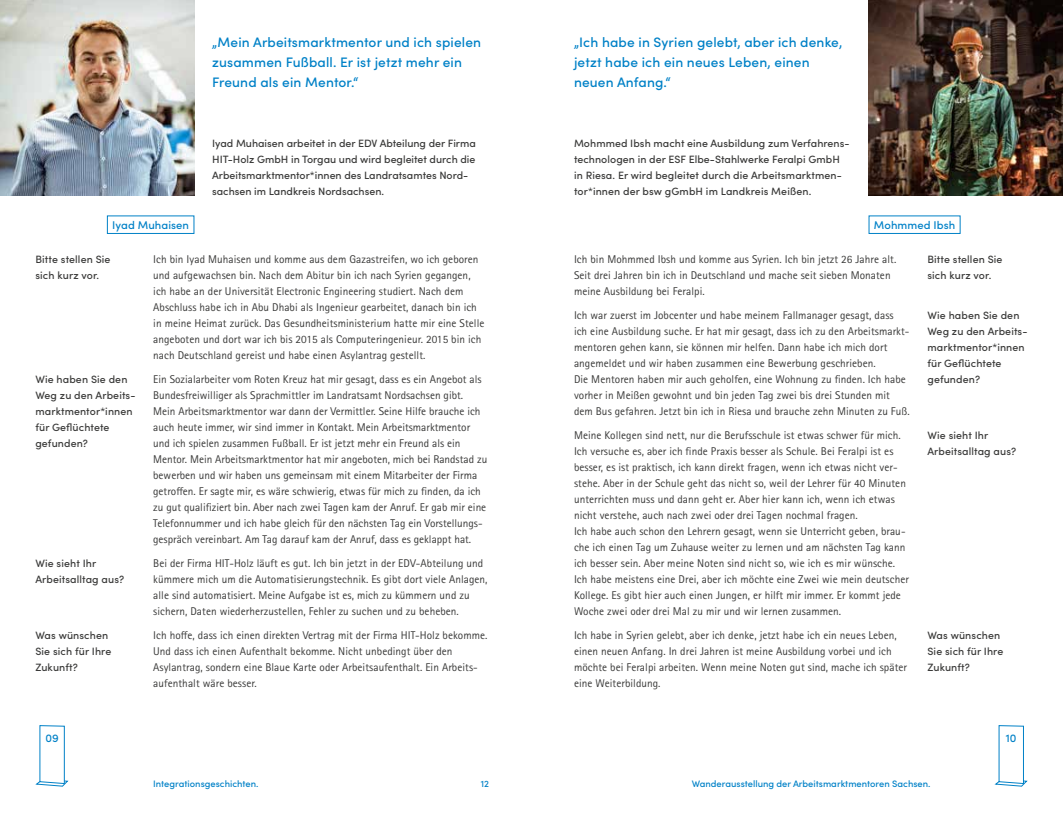
<style>
.page{position:relative;width:1063px;height:815px;background:#fff}
.page>*{position:absolute;margin:0;border:0;box-sizing:border-box;transform-origin:0 0}
.t1{font:500 13.75px/20px "Sofia Pro";letter-spacing:.01em;color:#0081c7}
.t2{font:11.25px/16px "Rotis Sans Serif Pro";letter-spacing:.005em;color:#3a3a39}
.t3{font:500 11.25px "Sofia Pro";letter-spacing:.005em;color:#0081c7}
.t4{font:500 10.62px/16px "Sofia Pro";letter-spacing:.005em;color:#3a3a39}
.t5{font:500 9.38px "Sofia Pro";color:#0081c7}
</style>
<div class="page">
<img style="left:869px;top:0;width:194px;height:195px">
<div style="left:869px;top:215px;width:92px;height:19px;border:1px solid #0081c7"></div>
<img style="left:0;top:0;width:194px;height:195px">
<div style="left:107px;top:215px;width:87px;height:19px;border:1px solid #0081c7"></div>
<svg style="left:35px;top:725px;width:34px;height:62px"></svg>
<svg style="left:994px;top:725px;width:34px;height:62px"></svg>
<p class="t1" style="left:212px;top:32px;width:271px">„Mein Arbeitsmarktmentor und ich spielen zusammen Fußball. Er ist jetzt mehr ein<br>Freund als ein Mentor.“</p>
<p class="t3" style="left:112px;top:216px;width:78px">Iyad Muhaisen</p>
<p class="t4" style="left:212px;top:135px;width:265px">Iyad Muhaisen arbeitet in der EDV Abteilung der Firma HIT-Holz GmbH in Torgau und wird begleitet durch die Arbeitsmarktmentor*innen des Landratsamtes Nord&shy;sachsen im Landkreis Nordsachsen.</p>
<p class="t4" style="left:35px;top:251px;width:77px">Bitte stellen Sie sich kurz vor.</p>
<p class="t4" style="left:35px;top:371px;width:102px">Wie haben Sie den<br>Weg zu den Arbeits&shy;marktmentor*innen für Geflüchtete gefunden?</p>
<p class="t4" style="left:35px;top:555px;width:90px">Wie sieht Ihr<br>Arbeitsalltag aus?</p>
<p class="t4" style="left:35px;top:627px;width:77px">Was wünschen<br>Sie sich für Ihre<br>Zukunft?</p>
<p class="t2" style="left:153px;top:252px;width:333px">Ich bin Iyad Muhaisen und komme aus dem Gazastreifen, wo ich geboren und aufgewachsen bin. Nach dem Abitur bin ich nach Syrien gegangen, ich habe an der Universität Electronic Engineering studiert. Nach dem Abschluss habe ich in Abu Dhabi als Ingenieur gearbeitet, danach bin ich in meine Heimat zurück. Das Gesundheitsministerium hatte mir eine Stelle angeboten und dort war ich bis 2015 als Computeringenieur. 2015 bin ich nach Deutschland gereist und habe einen Asylantrag gestellt.</p>
<p class="t2" style="left:153px;top:372px;width:336px">Ein Sozialarbeiter vom Roten Kreuz hat mir gesagt, dass es ein Angebot als Bundesfreiwilliger als Sprachmittler im Landratsamt Nordsachsen gibt.<br>Mein Arbeitsmarktmentor war dann der Vermittler. Seine Hilfe brauche ich auch heute immer, wir sind immer in Kontakt. Mein Arbeitsmarktmentor und ich spielen zusammen Fußball. Er ist jetzt mehr ein Freund als ein Mentor. Mein Arbeitsmarktmentor hat mir angeboten, mich bei Randstad zu bewerben und wir haben uns gemeinsam mit einem Mitarbeiter der Firma getroffen. Er sagte mir, es wäre schwierig, etwas für mich zu finden, da ich zu gut qualifiziert bin. Aber nach zwei Tagen kam der Anruf. Er gab mir eine Telefonnummer und ich habe gleich für den nächsten Tag ein Vorstellungs&shy;gespräch vereinbart. Am Tag darauf kam der Anruf, dass es geklappt hat.</p>
<p class="t2" style="left:153px;top:556px;width:336px">Bei der Firma HIT-Holz läuft es gut. Ich bin jetzt in der EDV-Abteilung und kümmere mich um die Automatisierungstechnik. Es gibt dort viele Anlagen, alle sind automatisiert. Meine Aufgabe ist es, mich zu kümmern und zu sichern, Daten wiederherzustellen, Fehler zu suchen und zu beheben.</p>
<p class="t2" style="left:153px;top:628px;width:336px">Ich hoffe, dass ich einen direkten Vertrag mit der Firma HIT-Holz bekomme.<br>Und dass ich einen Aufenthalt bekomme. Nicht unbedingt über den Asylantrag, sondern eine Blaue Karte oder Arbeitsaufenthalt. Ein Arbeits&shy;aufenthalt wäre besser.</p>
<p class="t1" style="left:574px;top:32px;width:270px">„Ich habe in Syrien gelebt, aber ich denke, jetzt habe ich ein neues Leben, einen neuen Anfang.“</p>
<p class="t4" style="left:574px;top:135px;width:277px">Mohmmed Ibsh macht eine Ausbildung zum Verfahrens&shy;technologen in der ESF Elbe-Stahlwerke Feralpi GmbH in Riesa. Er wird begleitet durch die Arbeitsmarktmen&shy;tor*innen der bsw gGmbH im Landkreis Meißen.</p>
<p class="t3" style="left:874px;top:216px;width:83px">Mohmmed Ibsh</p>
<p class="t2" style="left:574px;top:252px;width:324px">Ich bin Mohmmed Ibsh und komme aus Syrien. Ich bin jetzt 26 Jahre alt.<br>Seit drei Jahren bin ich in Deutschland und mache seit sieben Monaten meine Ausbildung bei Feralpi.</p>
<p class="t2" style="left:574px;top:308px;width:337px">Ich war zuerst im Jobcenter und habe meinem Fallmanager gesagt, dass ich eine Ausbildung suche. Er hat mir gesagt, dass ich zu den Arbeitsmarkt&shy;mentoren gehen kann, sie können mir helfen. Dann habe ich mich dort angemeldet und wir haben zusammen eine Bewerbung geschrieben.<br>Die Mentoren haben mir auch geholfen, eine Wohnung zu finden. Ich habe vorher in Meißen gewohnt und bin jeden Tag zwei bis drei Stunden mit dem Bus gefahren. Jetzt bin ich in Riesa und brauche zehn Minuten zu Fuß.</p>
<p class="t2" style="left:574px;top:428px;width:336px">Meine Kollegen sind nett, nur die Berufsschule ist etwas schwer für mich.<br>Ich versuche es, aber ich finde Praxis besser als Schule. Bei Feralpi ist es besser, es ist praktisch, ich kann direkt fragen, wenn ich etwas nicht ver&shy;stehe. Aber in der Schule geht das nicht so, weil der Lehrer für 40 Minuten unterrichten muss und dann geht er. Aber hier kann ich, wenn ich etwas nicht verstehe, auch nach zwei oder drei Tagen nochmal fragen.<br>Ich habe auch schon den Lehrern gesagt, wenn sie Unterricht geben, brau&shy;che ich einen Tag um Zuhause weiter zu lernen und am nächsten Tag kann ich besser sein. Aber meine Noten sind nicht so, wie ich es mir wünsche.<br>Ich habe meistens eine Drei, aber ich möchte eine Zwei wie mein deutscher Kollege. Es gibt hier auch einen Jungen, er hilft mir immer. Er kommt jede Woche zwei oder drei Mal zu mir und wir lernen zusammen.</p>
<p class="t2" style="left:574px;top:628px;width:335px">Ich habe in Syrien gelebt, aber ich denke, jetzt habe ich ein neues Leben, einen neuen Anfang. In drei Jahren ist meine Ausbildung vorbei und ich möchte bei Feralpi arbeiten. Wenn meine Noten gut sind, mache ich später eine Weiterbildung.</p>
<p class="t4" style="left:927px;top:251px;width:77px">Bitte stellen Sie sich kurz vor.</p>
<p class="t4" style="left:927px;top:307px;width:102px">Wie haben Sie den<br>Weg zu den Arbeits&shy;marktmentor*innen für Geflüchtete gefunden?</p>
<p class="t4" style="left:927px;top:427px;width:90px">Wie sieht Ihr<br>Arbeitsalltag aus?</p>
<p class="t4" style="left:927px;top:627px;width:77px">Was wünschen<br>Sie sich für Ihre<br>Zukunft?</p>
<p class="t3" style="left:45px;top:730px;width:15px">09</p>
<p class="t3" style="left:1006px;top:730px;width:12px">10</p>
<p class="t5" style="left:153px;top:776px;width:107px">Integrationsgeschichten.</p>
<p class="t5" style="left:481px;top:776px;width:10px">12</p>
<p class="t5" style="left:692px;top:776px;width:240px">Wanderausstellung der Arbeitsmarktmentoren Sachsen.</p>
</div>
